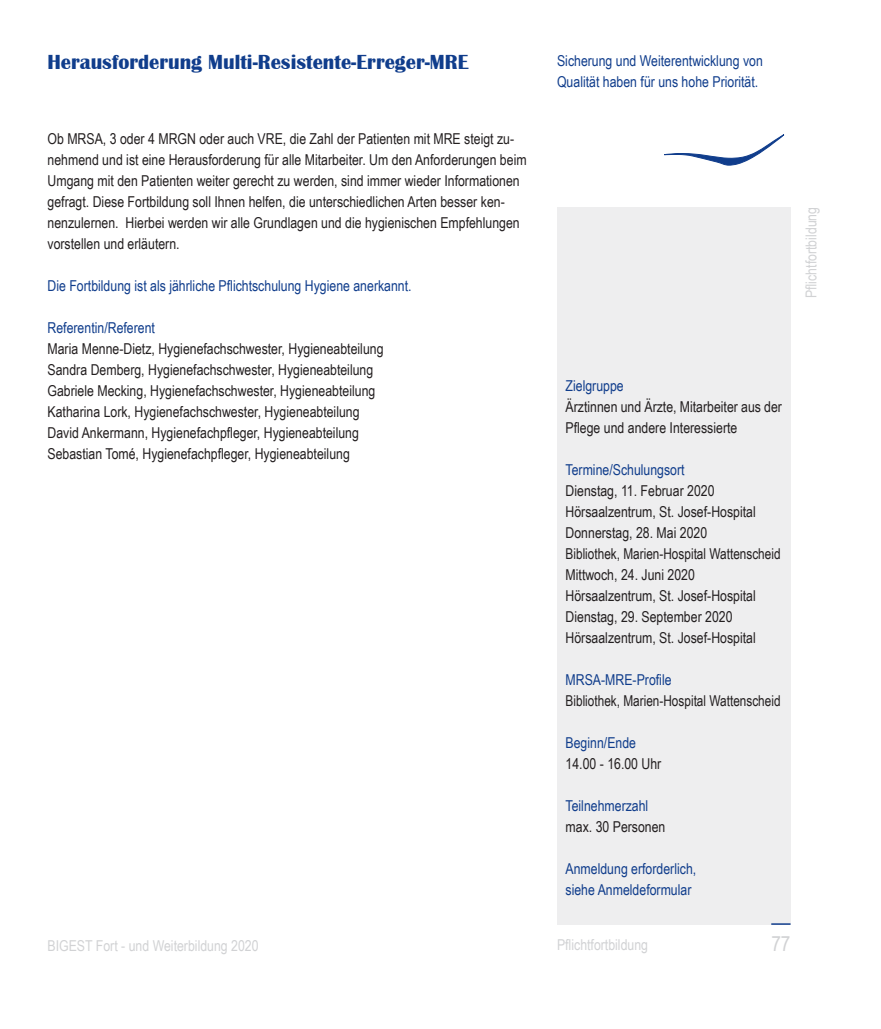
<style>
.page{position:relative;width:881px;height:1029px;background:#fff}
.page>*{position:absolute;margin:0;border:0;box-sizing:border-box;transform-origin:0 0}
.t1{font:700 21px "Britannic";color:#103d8c}
.t2{font:21px "Arial Narrow";color:#d1d2d4}
.t3{font:15px/21px "Arial Narrow";color:#231f20}
.t4{font:15px/21px "Arial Narrow";color:#103d8c}
.t5{font:15px "Arial Narrow";color:#d1d2d4}
.t6{font:15px "Arial Narrow";color:#231f20;scale:.96 1}
</style>
<div class="page">
<svg style="left:664px;top:134px;width:120px;height:31px"></svg>
<div style="left:557px;top:207px;width:233px;height:718px;background:#eeeeef"></div>
<svg style="left:771px;top:923px;width:19px;height:2px"></svg>
<h1 class="t1" style="left:48px;top:51px;width:422px">Herausforderung Multi-Resistente-Erreger-MRE</h1>
<p class="t4" style="left:557px;top:50px;width:207px">Sicherung und Weiterentwicklung von<br>Qualität haben für uns hohe Priorität.</p>
<p class="t3" style="left:48px;top:127px;width:480px">Ob MRSA, 3 oder 4 MRGN oder auch VRE, die Zahl der Patienten mit MRE steigt zu&shy;nehmend und ist eine Herausforderung für alle Mitarbeiter. Um den Anforderungen beim Umgang mit den Patienten weiter gerecht zu werden, sind immer wieder Informationen gefragt. Diese Fortbildung soll Ihnen helfen, die unterschiedlichen Arten besser ken&shy;nenzulernen. Hierbei werden wir alle Grundlagen und die hygienischen Empfehlungen vorstellen und erläutern.</p>
<p class="t4" style="left:48px;top:274px;width:365px">Die Fortbildung ist als jährliche Pflichtschulung Hygiene anerkannt.</p>
<p class="t4" style="left:48px;top:316px;width:109px">Referentin/Referent</p>
<p class="t3" style="left:48px;top:337px;width:337px">Maria Menne-Dietz, Hygienefachschwester, Hygieneabteilung Sandra Demberg, Hygienefachschwester, Hygieneabteilung Gabriele Mecking, Hygienefachschwester, Hygieneabteilung Katharina Lork, Hygienefachschwester, Hygieneabteilung David Ankermann, Hygienefachpfleger, Hygieneabteilung Sebastian Tomé, Hygienefachpfleger, Hygieneabteilung</p>
<p class="t5" style="left:799px;top:298px;width:92px;rotate:-90deg">Pflichtfortbildung</p>
<p class="t4" style="left:565px;top:375px;width:60px">Zielgruppe</p>
<p class="t3" style="left:565px;top:396px;width:218px">Ärztinnen und Ärzte, Mitarbeiter aus der<br>Pflege und andere Interessierte</p>
<p class="t4" style="left:565px;top:459px;width:120px">Termine/Schulungsort</p>
<p class="t3" style="left:565px;top:480px;width:216px">Dienstag, 11. Februar 2020<br>Hörsaalzentrum, St. Josef-Hospital<br>Donnerstag, 28. Mai 2020<br>Bibliothek, Marien-Hospital Wattenscheid<br>Mittwoch, 24. Juni 2020<br>Hörsaalzentrum, St. Josef-Hospital<br>Dienstag, 29. September 2020<br>Hörsaalzentrum, St. Josef-Hospital</p>
<p class="t4" style="left:565px;top:669px;width:107px">MRSA-MRE-Profile</p>
<p class="t6" style="left:565px;top:690px;width:225px">Bibliothek, Marien-Hospital Wattenscheid</p>
<p class="t4" style="left:565px;top:732px;width:72px">Beginn/Ende</p>
<p class="t3" style="left:565px;top:753px;width:97px">14.00 - 16.00 Uhr</p>
<p class="t4" style="left:565px;top:795px;width:84px">Teilnehmerzahl</p>
<p class="t3" style="left:565px;top:816px;width:101px">max. 30 Personen</p>
<p class="t4" style="left:565px;top:858px;width:132px">Anmeldung erforderlich, siehe Anmeldeformular</p>
<p class="t5" style="left:48px;top:934px;width:212px">BIGEST Fort - und Weiterbildung 2020</p>
<p class="t5" style="left:557px;top:934px;width:92px">Pflichtfortbildung</p>
<h1 class="t2" style="left:771px;top:928px;width:21px">77</h1>
</div>
